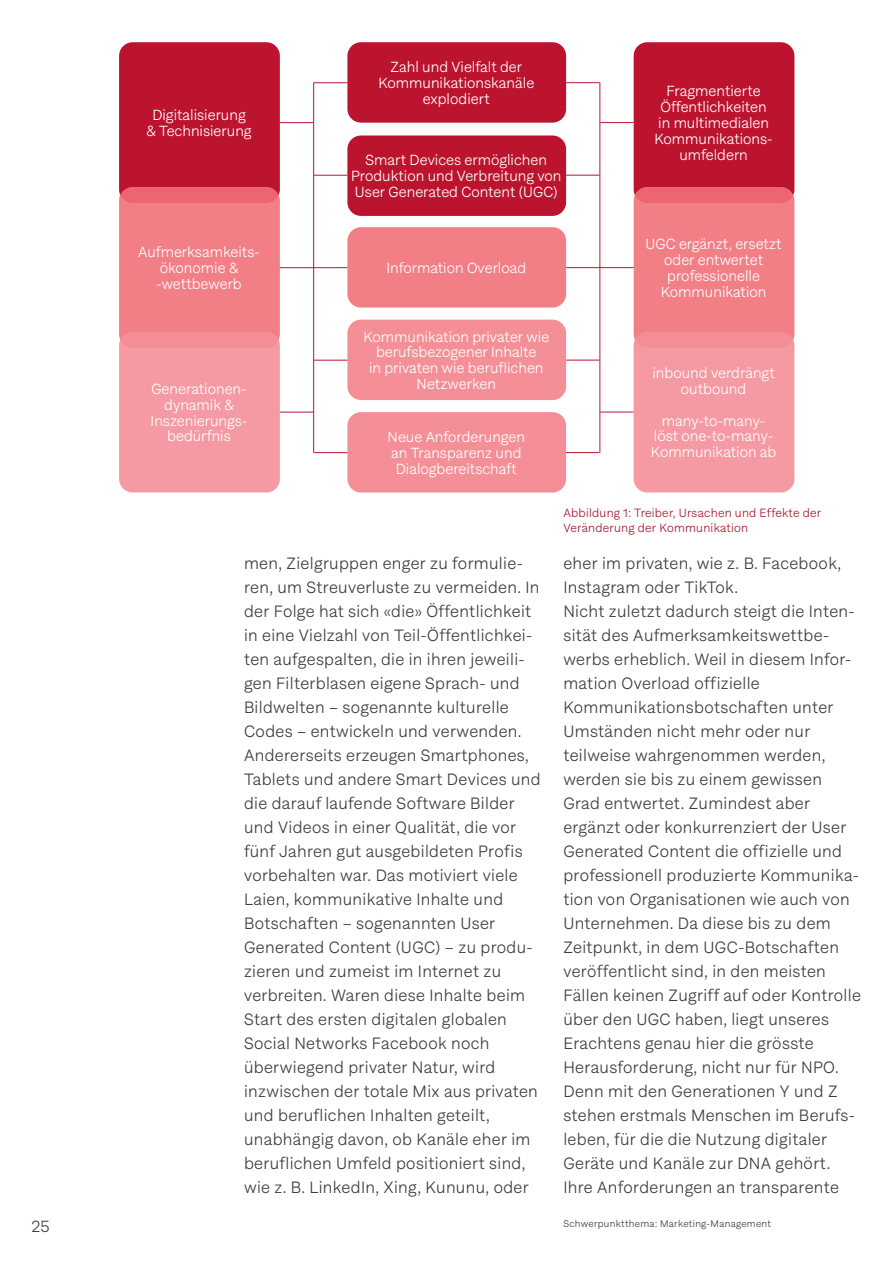
<style>
.page{position:relative;width:893px;height:1263px;background:#fff}
.page>*{position:absolute;margin:0;border:0;box-sizing:border-box;transform-origin:0 0}
.t1{font:300 16.5px/24px "Solanel";letter-spacing:.02em;color:#3e3e3f}
.t2{font:300 14.7px/15.9px "Solanel";color:#fff;text-align:center}
.t3{font:300 12px/15px "Solanel";letter-spacing:.02em;color:#a6192e}
.t4{font:300 9.75px "Solanel";letter-spacing:.03em;color:#3e3e3f}
</style>
<div class="page">
<div style="left:119px;top:42px;width:161px;height:161px;background:#bc142f;border-radius:14px"></div>
<svg style="left:119px;top:187px;width:161px;height:161px;background:#f17b83"></svg>
<div style="left:347px;top:42px;width:219px;height:81px;background:#bc142f;border-radius:14px"></div>
<div style="left:347px;top:135px;width:219px;height:81px;background:#bc142f;border-radius:14px"></div>
<div style="left:347px;top:227px;width:219px;height:81px;background:#f27e86;border-radius:14px"></div>
<div style="left:347px;top:412px;width:219px;height:80px;background:#f48f98;border-radius:14px"></div>
<div style="left:347px;top:320px;width:219px;height:80px;background:#f48f98;border-radius:14px"></div>
<div style="left:634px;top:42px;width:160px;height:161px;background:#bc142f;border-radius:14px"></div>
<svg style="left:634px;top:187px;width:160px;height:161px;background:#f17b83"></svg>
<hr style="left:313px;top:82px;width:1px;height:371px;background:#bc142f">
<hr style="left:314px;top:82px;width:33px;height:1px;background:#bc142f">
<hr style="left:314px;top:175px;width:33px;height:1px;background:#bc142f">
<hr style="left:280px;top:267px;width:67px;height:1px;background:#bc142f">
<hr style="left:314px;top:360px;width:33px;height:1px;background:#bc142f">
<hr style="left:314px;top:452px;width:33px;height:1px;background:#bc142f">
<hr style="left:280px;top:122px;width:33px;height:1px;background:#bc142f">
<hr style="left:280px;top:412px;width:33px;height:1px;background:#bc142f">
<hr style="left:600px;top:82px;width:1px;height:371px;background:#bc142f">
<hr style="left:566px;top:82px;width:34px;height:1px;background:#bc142f">
<hr style="left:566px;top:175px;width:34px;height:1px;background:#bc142f">
<hr style="left:566px;top:267px;width:68px;height:1px;background:#bc142f">
<hr style="left:566px;top:360px;width:34px;height:1px;background:#bc142f">
<hr style="left:566px;top:452px;width:34px;height:1px;background:#bc142f">
<hr style="left:600px;top:122px;width:34px;height:1px;background:#bc142f">
<hr style="left:600px;top:412px;width:34px;height:1px;background:#bc142f">
<div style="left:119px;top:332px;width:161px;height:160px;background:linear-gradient(to right,#f599a1,#f599a1);border-radius:14px"></div>
<div style="left:634px;top:332px;width:160px;height:160px;background:linear-gradient(to right,#f599a1,#f599a1);border-radius:14px"></div>
<p class="t2" style="left:147px;top:107px;width:107px">Digitalisierung &amp; Technisierung</p>
<p class="t2" style="left:138px;top:243px;width:123px">Aufmerksamkeits&shy;ökonomie &amp; -wettbewerb</p>
<p class="t2" style="left:151px;top:380px;width:98px">Generationen&shy;dynamik &amp;<br>Inszenierungs&shy;bedürfnis</p>
<p class="t2" style="left:378px;top:58px;width:157px">Zahl und Vielfalt der<br>Kommunikationskanäle explodiert</p>
<p class="t2" style="left:351px;top:152px;width:212px">Smart Devices ermöglichen<br>Produktion und Verbreitung von<br>User Generated Content (UGC)</p>
<p class="t2" style="left:386px;top:259px;width:141px">Information Overload</p>
<p class="t2" style="left:363px;top:328px;width:187px">Kommunikation privater wie berufsbezogener Inhalte<br>in privaten wie beruflichen<br>Netzwerken</p>
<p class="t2" style="left:388px;top:428px;width:139px">Neue Anforderungen an Transparenz und<br>Dialogbereitschaft</p>
<p class="t2" style="left:654px;top:83px;width:120px">Fragmentierte<br>Öffentlichkeiten in multimedialen<br>Kommunikations&shy;umfeldern</p>
<p class="t2" style="left:646px;top:235px;width:138px">UGC ergänzt, ersetzt oder entwertet professionelle<br>Kommunikation</p>
<p class="t2" style="left:652px;top:364px;width:124px">inbound verdrängt outbound</p>
<p class="t2" style="left:651px;top:412px;width:127px">many-to-many&shy;löst one-to-many-<br>Kommunikation ab</p>
<p class="t3" style="left:563px;top:505px;width:259px">Abbildung 1: Treiber, Ursachen und Effekte der<br>Veränderung der Kommunikation</p>
<p class="t1" style="left:244px;top:550px;width:298px">men, Zielgruppen enger zu formulie&shy;ren, um Streuverluste zu vermeiden. In der Folge hat sich «die» Öffentlichkeit in eine Vielzahl von Teil-Öffentlichkei&shy;ten aufgespalten, die in ihren jeweili&shy;gen Filterblasen eigene Sprach- und Bildwelten – sogenannte kulturelle Codes – entwickeln und verwenden.<br>Andererseits erzeugen Smartphones, Tablets und andere Smart Devices und die darauf laufende Software Bilder und Videos in einer Qualität, die vor fünf Jahren gut ausgebildeten Profis vorbehalten war. Das motiviert viele Laien, kommunikative Inhalte und Botschaften – sogenannten User Generated Content (UGC) – zu produ&shy;zieren und zumeist im Internet zu verbreiten. Waren diese Inhalte beim Start des ersten digitalen globalen Social Networks Facebook noch überwiegend privater Natur, wird inzwischen der totale Mix aus privaten und beruflichen Inhalten geteilt, unabhängig davon, ob Kanäle eher im beruflichen Umfeld positioniert sind, wie z. B. LinkedIn, Xing, Kununu, oder</p>
<p class="t1" style="left:563px;top:550px;width:299px">eher im privaten, wie z. B. Facebook, Instagram oder TikTok.<br>Nicht zuletzt dadurch steigt die Inten&shy;sität des Aufmerksamkeitswettbe&shy;werbs erheblich. Weil in diesem Infor&shy;mation Overload offizielle Kommunikationsbotschaften unter Umständen nicht mehr oder nur teilweise wahrgenommen werden, werden sie bis zu einem gewissen Grad entwertet. Zumindest aber ergänzt oder konkurrenziert der User Generated Content die offizielle und professionell produzierte Kommunika&shy;tion von Organisationen wie auch von Unternehmen. Da diese bis zu dem Zeitpunkt, in dem UGC-Botschaften veröffentlicht sind, in den meisten Fällen keinen Zugriff auf oder Kontrolle über den UGC haben, liegt unseres Erachtens genau hier die grösste Herausforderung, nicht nur für NPO.<br>Denn mit den Generationen Y und Z stehen erstmals Menschen im Berufs&shy;leben, für die die Nutzung digitaler Geräte und Kanäle zur DNA gehört.<br>Ihre Anforderungen an transparente</p>
<p class="t1" style="left:31px;top:1213px;width:20px">25</p>
<p class="t4" style="left:563px;top:1217px;width:209px">Schwerpunktthema: Marketing-Management</p>
</div>
